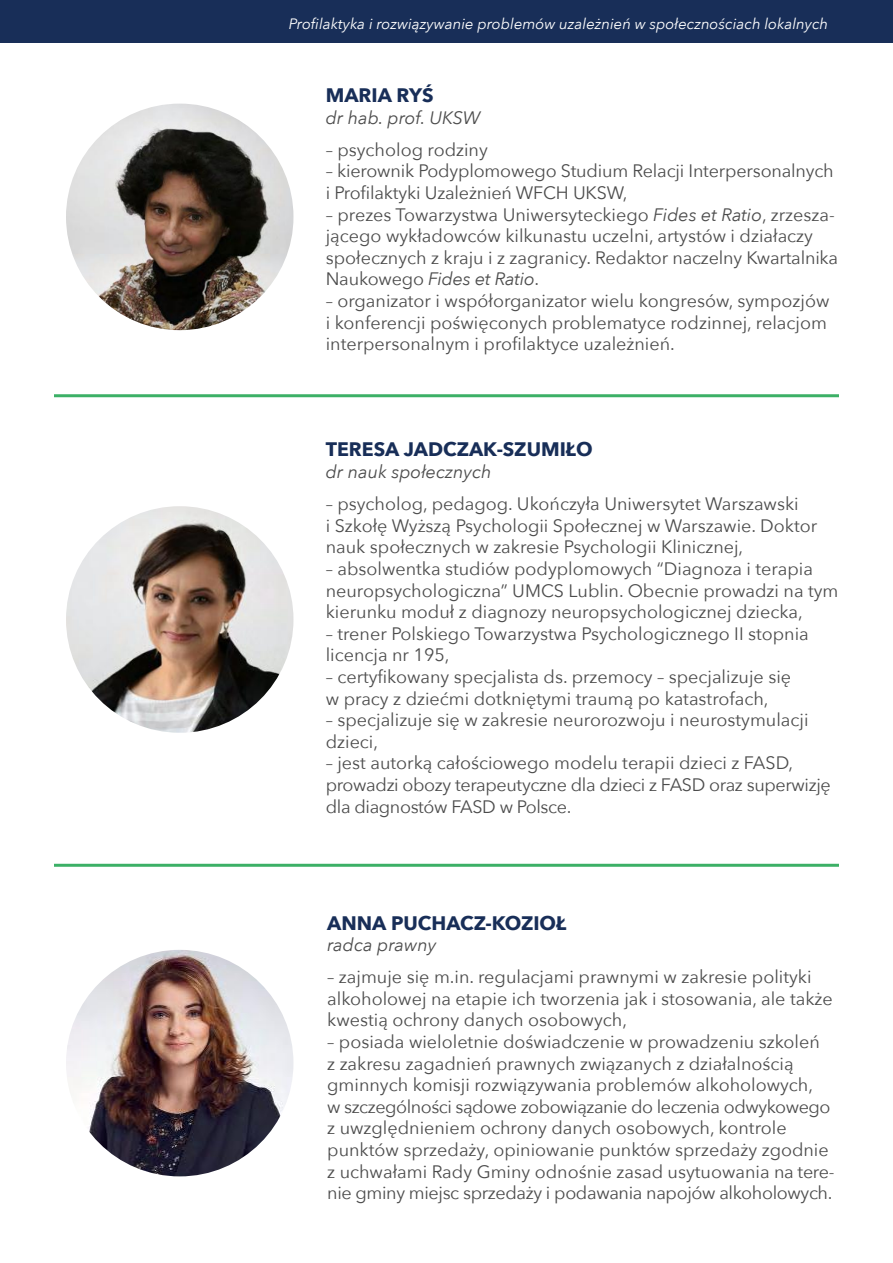
<style>
.page{position:relative;width:893px;height:1263px;background:#fff}
.page>*{position:absolute;margin:0;border:0;box-sizing:border-box;transform-origin:0 0}
.t1{font:700 19.5px "Avenir Next";color:#182e58}
.t2{font:18px/21.6px "Avenir Next";color:#4c4c4c}
.t3{font:18px/21.6px "Avenir Next";letter-spacing:-.02em;color:#4c4c4c}
.t4{font:italic 18px "Avenir Next";color:#4c4c4c}
.t5{font:italic 15px "Avenir Next";color:#fff}
.s1{font-style:italic}
</style>
<div class="page">
<div style="left:0;top:0;width:893px;height:43px;background:#182e58"></div>
<hr style="left:54px;top:394px;width:785px;height:3px;background:#3cb066">
<hr style="left:54px;top:864px;width:785px;height:3px;background:#3cb066">
<img style="left:66px;top:506px;width:227px;height:227px">
<img style="left:66px;top:104px;width:227px;height:226px">
<img style="left:66px;top:950px;width:227px;height:226px">
<p class="t5" style="left:289px;top:11px;width:541px">Profilaktyka i rozwiązywanie problemów uzależnień w społecznościach lokalnych</p>
<p class="t1" style="left:326px;top:78px;width:110px">MARIA RYŚ</p>
<p class="t4" style="left:326px;top:102px;width:156px">dr hab. prof. UKSW</p>
<p class="t2" style="left:326px;top:138px;width:164px">– psycholog rodziny</p>
<p class="t2" style="left:326px;top:159px;width:510px">– kierownik Podyplomowego Studium Relacji Interpersonalnych i Profilaktyki Uzależnień WFCH UKSW,</p>
<p class="t2" style="left:326px;top:203px;width:514px">– prezes Towarzystwa Uniwersyteckiego <span class="s1">Fides et Ratio</span>, zrzesza&shy;jącego wykładowców kilkunastu uczelni, artystów i działaczy społecznych z kraju i z zagranicy. Redaktor naczelny Kwartalnika Naukowego <span class="s1">Fides et Ratio</span>.</p>
<p class="t2" style="left:326px;top:289px;width:505px">– organizator i współorganizator wielu kongresów, sympozjów i konferencji poświęconych problematyce rodzinnej, relacjom interpersonalnym i profilaktyce uzależnień.</p>
<p class="t1" style="left:326px;top:433px;width:269px">TERESA JADCZAK-SZUMIŁO</p>
<p class="t4" style="left:326px;top:456px;width:167px">dr nauk społecznych</p>
<p class="t2" style="left:326px;top:492px;width:493px">– psycholog, pedagog. Ukończyła Uniwersytet Warszawski<br>i Szkołę Wyższą Psychologii Społecznej w Warszawie. Doktor nauk społecznych w zakresie Psychologii Klinicznej,</p>
<p class="t2" style="left:326px;top:557px;width:514px">– absolwentka studiów podyplomowych “Diagnoza i terapia neuropsychologiczna” UMCS Lublin. Obecnie prowadzi na tym kierunku moduł z diagnozy neuropsychologicznej dziecka,</p>
<p class="t2" style="left:326px;top:622px;width:485px">– trener Polskiego Towarzystwa Psychologicznego II stopnia licencja nr 195,</p>
<p class="t2" style="left:326px;top:665px;width:467px">– certyfikowany specjalista ds. przemocy – specjalizuje się w pracy z dziećmi dotkniętymi traumą po katastrofach,</p>
<p class="t2" style="left:326px;top:708px;width:484px">– specjalizuje się w zakresie neurorozwoju i neurostymulacji dzieci,</p>
<p class="t3" style="left:326px;top:751px;width:507px">– jest autorką całościowego modelu terapii dzieci z FASD, prowadzi obozy terapeutyczne dla dzieci z FASD oraz superwizję dla diagnostów FASD w Polsce.</p>
<p class="t1" style="left:327px;top:906px;width:241px">ANNA PUCHACZ-KOZIOŁ</p>
<p class="t4" style="left:327px;top:930px;width:111px">radca prawny</p>
<p class="t2" style="left:327px;top:965px;width:507px">– zajmuje się m.in. regulacjami prawnymi w zakresie polityki alkoholowej na etapie ich tworzenia jak i stosowania, ale także kwestią ochrony danych osobowych,</p>
<p class="t2" style="left:327px;top:1030px;width:509px">– posiada wieloletnie doświadczenie w prowadzeniu szkoleń<br>z zakresu zagadnień prawnych związanych z działalnością gminnych komisji rozwiązywania problemów alkoholowych,<br>w szczególności sądowe zobowiązanie do leczenia odwykowego z uwzględnieniem ochrony danych osobowych, kontrole punktów sprzedaży, opiniowanie punktów sprzedaży zgodnie z uchwałami Rady Gminy odnośnie zasad usytuowania na tere&shy;nie gminy miejsc sprzedaży i podawania napojów alkoholowych.</p>
</div>
